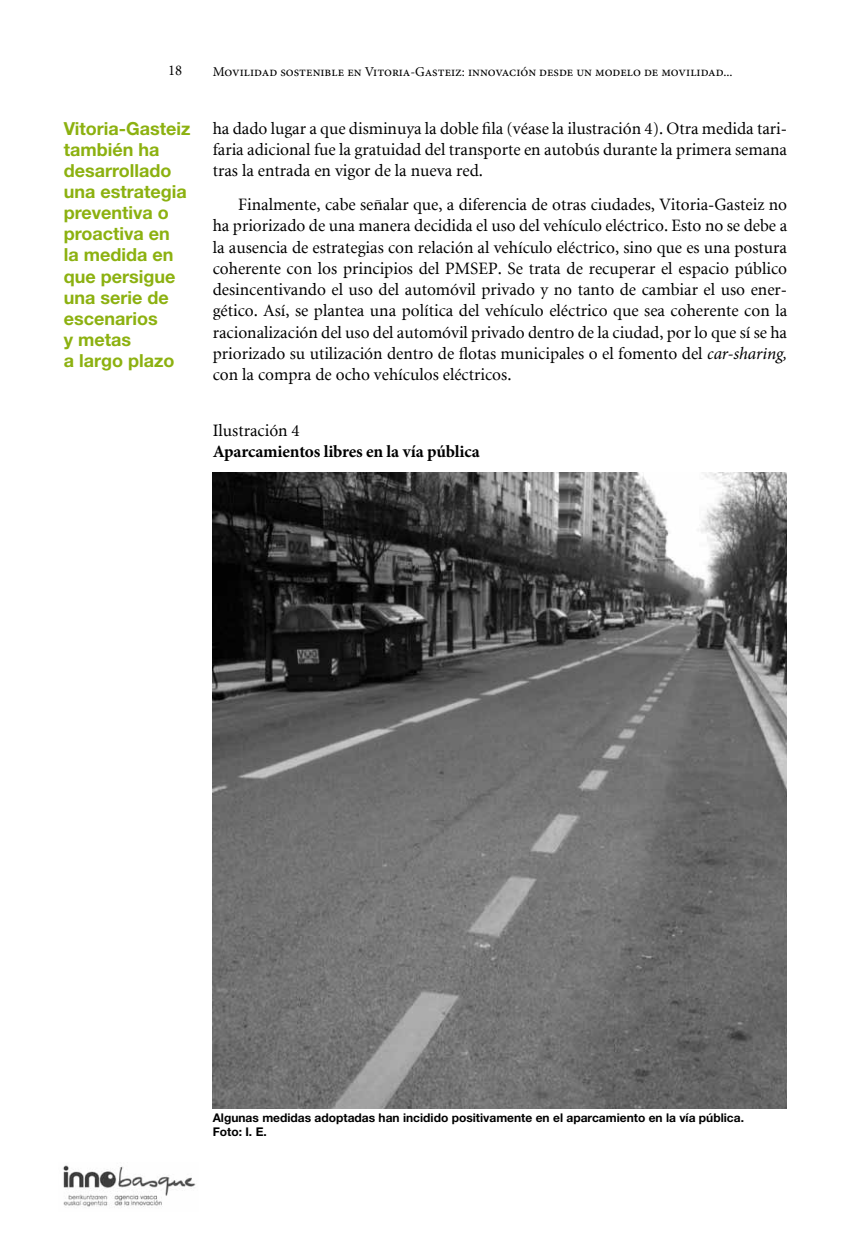
<style>
.page{position:relative;width:851px;height:1234px;background:#fff}
.page>*{position:absolute;margin:0;border:0;box-sizing:border-box;transform-origin:0 0}
.t1{font:700 18px/21px "Helvetica Neue";color:#8cb110}
.t2{font:17.25px/21.3px "Minion";color:#000;text-align:justify}
.t3{font:700 17.25px "Minion Pro";letter-spacing:-.015em;color:#000}
.t4{font:14.7px "Minion";color:#000}
.t5{font:13.5px "Minion Pro";color:#000}
.t6{font:700 12px/13.5px "Helvetica Neue";color:#000}
.s1{font-family:"Minion Pro";font-style:italic}
</style>
<div class="page">
<img style="left:62px;top:1165px;width:134px;height:42px">
<img style="left:213px;top:472px;width:573px;height:636px">
<p class="t4" style="left:168px;top:63px;width:16px">18</p>
<p class="t5" style="left:213px;top:62px;width:521px">Movilidad sostenible en Vitoria-Gasteiz: innovación desde un modelo de movilidad...</p>
<p class="t1" style="left:64px;top:118px;width:128px">Vitoria-Gasteiz también ha desarrollado una estrategia preventiva o proactiva en<br>la medida en que persigue una serie de escenarios<br>y metas<br>a largo plazo</p>
<p class="t2" style="left:213px;top:118px;width:576px">ha dado lugar a que disminuya la doble fila (véase la ilustración 4). Otra medida tari&shy;faria adicional fue la gratuidad del transporte en autobús durante la primera semana tras la entrada en vigor de la nueva red.</p>
<p class="t2" style="left:213px;top:194px;width:576px;text-indent:26px">Finalmente, cabe señalar que, a diferencia de otras ciudades, Vitoria-Gasteiz no ha priorizado de una manera decidida el uso del vehículo eléctrico. Esto no se debe a la ausencia de estrategias con relación al vehículo eléctrico, sino que es una postura coherente con los principios del PMSEP. Se trata de recuperar el espacio público desincentivando el uso del automóvil privado y no tanto de cambiar el uso ener&shy;gético. Así, se plantea una política del vehículo eléctrico que sea coherente con la racionalización del uso del automóvil privado dentro de la ciudad, por lo que sí se ha priorizado su utilización dentro de flotas municipales o el fomento del <span class="s1">car-sharing, </span>con la compra de ocho vehículos eléctricos.</p>
<p class="t2" style="left:213px;top:420px;width:89px">Ilustración 4</p>
<p class="t3" style="left:213px;top:439px;width:268px">Aparcamientos libres en la vía pública</p>
<p class="t6" style="left:213px;top:1110px;width:532px">Algunas medidas adoptadas han incidido positivamente en el aparcamiento en la vía pública.<br>Foto: I. E.</p>
</div>
